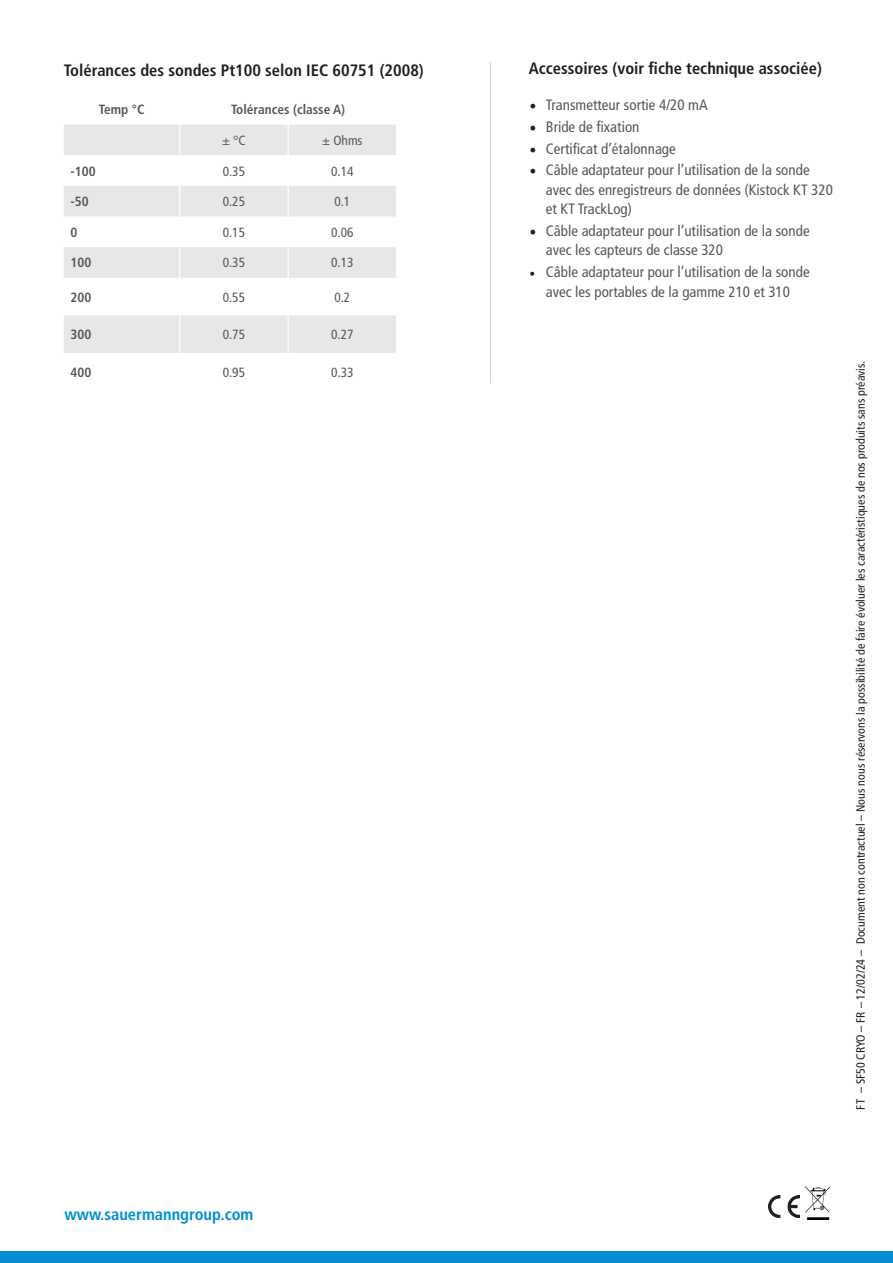
<style>
.page{position:relative;width:893px;height:1263px;background:#fff}
.page>*{position:absolute;margin:0;border:0;box-sizing:border-box;transform-origin:0 0}
.t1{font:700 condensed 16.5px "Frutiger LT Std";color:#231f20}
.t2{font:700 condensed 16.5px "Frutiger LT Std";color:#008fd0}
.t3{font:condensed 15px/19.5px "Frutiger LT Std";color:#57585a}
.t4{font:condensed 13.35px "Frutiger LT Std";color:#57585a}
.t5{font:700 condensed 13.35px "Frutiger LT Std";color:#57585a}
.t6{font:condensed 12px "Frutiger LT Std";color:#231f20}
.s1{font-family:"Minion Pro";font-stretch:normal;font-size:18px;color:#231f20}
.s2{font-family:"Minion Pro";font-stretch:normal;color:#231f20}
</style>
<div class="page">
<svg style="left:64px;top:125px;width:332px;height:228px;fill:#e6e7e9"></svg>
<hr style="left:179px;top:125px;width:1px;height:30px;background:#fff">
<hr style="left:288px;top:125px;width:1px;height:30px;background:#fff">
<hr style="left:179px;top:155px;width:1px;height:31px;background:#fff">
<hr style="left:288px;top:155px;width:1px;height:31px;background:#fff">
<hr style="left:179px;top:186px;width:1px;height:30px;background:#fff">
<hr style="left:288px;top:186px;width:1px;height:30px;background:#fff">
<hr style="left:179px;top:216px;width:1px;height:31px;background:#fff">
<hr style="left:288px;top:216px;width:1px;height:31px;background:#fff">
<hr style="left:179px;top:247px;width:1px;height:31px;background:#fff">
<hr style="left:288px;top:247px;width:1px;height:31px;background:#fff">
<hr style="left:179px;top:278px;width:1px;height:37px;background:#fff">
<hr style="left:288px;top:278px;width:1px;height:37px;background:#fff">
<hr style="left:179px;top:315px;width:1px;height:38px;background:#fff">
<hr style="left:288px;top:315px;width:1px;height:38px;background:#fff">
<div style="left:0;top:1251px;width:893px;height:12px;background:#008fd0"></div>
<hr style="left:490px;top:62px;width:1px;height:321px;background:#d1d2d4">
<img style="left:768px;top:1195px;width:32px;height:22px">
<img style="left:806px;top:1187px;width:24px;height:32px">
<p class="t1" style="left:64px;top:61px;width:361px">Tolérances des sondes Pt100 selon IEC 60751 (2008)</p>
<p class="t1" style="left:529px;top:59px;width:295px">Accessoires (voir fiche technique associée)</p>
<p class="t3" style="left:529px;top:96px;width:180px"><span class="s1">•</span> Transmetteur sortie 4/20 mA</p>
<p class="t3" style="left:529px;top:117px;width:112px"><span class="s1">•</span> Bride de fixation</p>
<p class="t3" style="left:529px;top:139px;width:148px"><span class="s1">•</span> Certificat d’étalonnage</p>
<p class="t3" style="left:546px;top:160px;width:288px;text-indent:-16px"><span class="s1">•</span> Câble adaptateur pour l’utilisation de la sonde avec des enregistreurs de données (Kistock KT 320 et KT TrackLog)</p>
<p class="t3" style="left:546px;top:221px;width:265px;text-indent:-16px"><span class="s1">•</span> Câble adaptateur pour l’utilisation de la sonde avec les capteurs de classe 320</p>
<p class="t3" style="left:529px;top:262px;width:282px;text-align:center"><span class="s2">•</span> Câble adaptateur pour l’utilisation de la sonde avec les portables de la gamme 210 et 310</p>
<p class="t5" style="left:99px;top:102px;width:47px">Temp °C</p>
<p class="t5" style="left:231px;top:102px;width:116px">Tolérances (classe A)</p>
<p class="t4" style="left:222px;top:132px;width:25px">± °C</p>
<p class="t4" style="left:322px;top:132px;width:42px">± Ohms</p>
<p class="t5" style="left:71px;top:163px;width:27px">-100</p>
<p class="t4" style="left:223px;top:163px;width:24px">0.35</p>
<p class="t4" style="left:331px;top:163px;width:24px">0.14</p>
<p class="t5" style="left:71px;top:194px;width:20px">-50</p>
<p class="t4" style="left:223px;top:194px;width:24px">0.25</p>
<p class="t4" style="left:334px;top:194px;width:18px">0.1</p>
<p class="t5" style="left:71px;top:224px;width:8px">0</p>
<p class="t4" style="left:223px;top:224px;width:24px">0.15</p>
<p class="t4" style="left:331px;top:224px;width:24px">0.06</p>
<p class="t5" style="left:71px;top:255px;width:22px">100</p>
<p class="t4" style="left:223px;top:255px;width:24px">0.35</p>
<p class="t4" style="left:331px;top:255px;width:24px">0.13</p>
<p class="t5" style="left:71px;top:289px;width:22px">200</p>
<p class="t4" style="left:223px;top:289px;width:24px">0.55</p>
<p class="t4" style="left:334px;top:289px;width:18px">0.2</p>
<p class="t5" style="left:71px;top:327px;width:22px">300</p>
<p class="t4" style="left:223px;top:327px;width:24px">0.75</p>
<p class="t4" style="left:331px;top:327px;width:24px">0.27</p>
<p class="t5" style="left:71px;top:364px;width:22px">400</p>
<p class="t4" style="left:223px;top:364px;width:24px">0.95</p>
<p class="t4" style="left:331px;top:364px;width:24px">0.33</p>
<p class="t6" style="left:854px;top:1109px;width:750px;rotate:-90deg">FT – SF50 CRYO – FR – 12/02/24 – Document non contractuel – Nous nous réservons la possibilité de faire évoluer les caractéristiques de nos produits sans préavis.</p>
<p class="t2" style="left:65px;top:1204px;width:190px">www.sauermanngroup.com</p>
</div>
